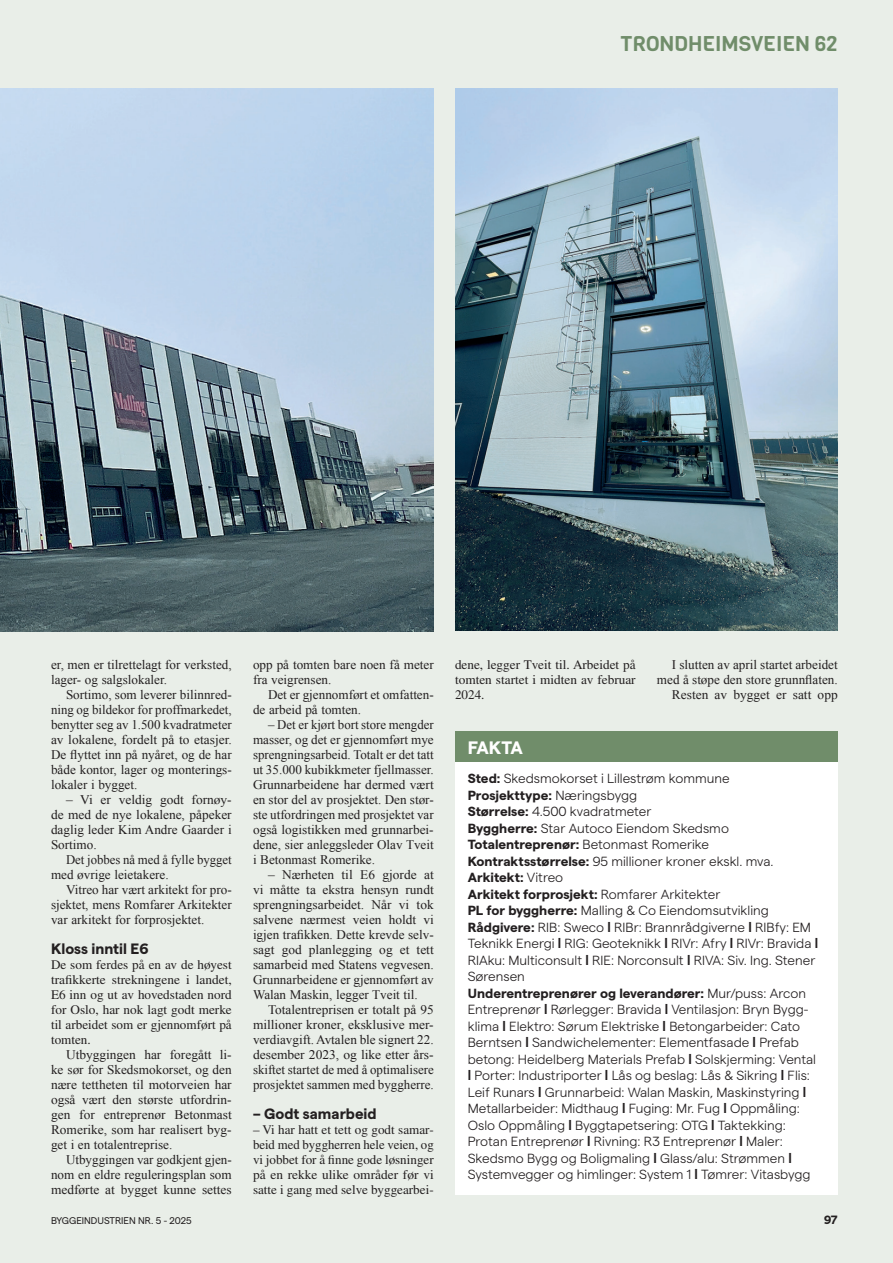
<style>
.page{position:relative;width:893px;height:1263px;background:#e9eee8}
.page>*{position:absolute;margin:0;border:0;box-sizing:border-box;transform-origin:0 0}
.t1{font:21px "Viga";color:#708d6a}
.t2{font:700 18px "Matter";letter-spacing:-.045em;color:#fff}
.t3{font:700 15px "Matter";color:#231f20}
.t4{font:13.2px/15px "Times New Roman";color:#231f20;text-align:justify}
.t5{font:300 13.2px/16.5px "Matter";color:#231f20}
.t6{font:13.2px/15px "Times LT Std";color:#231f20;text-align:justify}
.t7{font:700 12px "Matter";color:#231f20}
.t8{font:9.75px "Matter";color:#231f20}
.s1{font-weight:700}
.s2{font-family:"Korolev";font-weight:700}
</style>
<div class="page">
<div style="left:455px;top:739px;width:383px;height:455px;background:#fff"></div>
<div style="left:455px;top:731px;width:383px;height:30px;background:#708d6a"></div>
<img style="left:0;top:88px;width:434px;height:543px">
<img style="left:455px;top:88px;width:383px;height:543px">
<h1 class="t1" style="left:620px;top:30px;width:219px">TRONDHEIMSVEIEN 62</h1>
<p class="t4" style="left:51px;top:657px;width:182px">er, men er tilrettelagt for verksted, lager- og salgslokaler.</p>
<p class="t4" style="left:51px;top:687px;width:182px;text-indent:15px">Sortimo, som leverer bilinnred&shy;ning og bildekor for proffmarkedet, benytter seg av 1.500 kvadratmeter av lokalene, fordelt på to etasjer.<br>De flyttet inn på nyåret, og de har både kontor, lager og monterings&shy;lokaler i bygget.</p>
<p class="t4" style="left:51px;top:792px;width:182px;text-indent:15px">– Vi er veldig godt fornøy&shy;de med de nye lokalene, påpeker daglig leder Kim Andre Gaarder i Sortimo.</p>
<p class="t4" style="left:51px;top:852px;width:182px;text-indent:15px">Det jobbes nå med å fylle bygget med øvrige leietakere.</p>
<p class="t4" style="left:51px;top:882px;width:182px;text-indent:15px">Vitreo har vært arkitekt for pro&shy;sjektet, mens Romfarer Arkitekter var arkitekt for forprosjektet.</p>
<p class="t3" style="left:51px;top:938px;width:99px">Kloss inntil E6</p>
<p class="t6" style="left:51px;top:957px;width:182px">De som ferdes på en av de høyest trafikkerte strekningene i landet, E6 inn og ut av hovedstaden nord for Oslo, har nok lagt godt merke til arbeidet som er gjennomført på tomten.</p>
<p class="t4" style="left:51px;top:1047px;width:182px;text-indent:15px">Utbyggingen har foregått li&shy;ke sør for Skedsmokorset, og den nære tettheten til motorveien har også vært den største utfordrin&shy;gen for entreprenør Betonmast Romerike, som har realisert byg&shy;get i en totalentreprise.</p>
<p class="t4" style="left:51px;top:1152px;width:182px;text-indent:15px">Utbyggingen var godkjent gjen&shy;nom en eldre reguleringsplan som medførte at bygget kunne settes</p>
<p class="t4" style="left:253px;top:657px;width:182px">opp på tomten bare noen få meter fra veigrensen.</p>
<p class="t4" style="left:253px;top:687px;width:182px;text-indent:15px">Det er gjennomført et omfatten&shy;de arbeid på tomten.</p>
<p class="t4" style="left:253px;top:717px;width:182px;text-indent:15px">– Det er kjørt bort store mengder masser, og det er gjennomført mye sprengningsarbeid. Totalt er det tatt ut 35.000 kubikkmeter fjellmasser.<br>Grunnarbeidene har dermed vært en stor del av prosjektet. Den stør&shy;ste utfordringen med prosjektet var også logistikken med grunnarbei&shy;dene, sier anleggsleder Olav Tveit i Betonmast Romerike.</p>
<p class="t4" style="left:253px;top:867px;width:182px;text-indent:15px">– Nærheten til E6 gjorde at vi måtte ta ekstra hensyn rundt sprengningsarbeidet. Når vi tok salvene nærmest veien holdt vi igjen trafikken. Dette krevde selv&shy;sagt god planlegging og et tett samarbeid med Statens vegvesen.<br>Grunnarbeidene er gjennomført av Walan Maskin, legger Tveit til.</p>
<p class="t4" style="left:253px;top:1002px;width:182px;text-indent:15px">Totalentreprisen er totalt på 95 millioner kroner, eksklusive mer&shy;verdiavgift. Avtalen ble signert 22. desember 2023, og like etter års&shy;skiftet startet de med å optimalisere prosjektet sammen med byggherre.</p>
<p class="t3" style="left:253px;top:1103px;width:125px">– Godt samarbeid</p>
<p class="t6" style="left:253px;top:1122px;width:182px">– Vi har hatt et tett og godt samar&shy;beid med byggherren hele veien, og vi jobbet for å finne gode løsninger på en rekke ulike områder før vi satte i gang med selve byggearbei-</p>
<p class="t6" style="left:455px;top:657px;width:182px">dene, legger Tveit til. Arbeidet på tomten startet i midten av februar 2024.</p>
<p class="t4" style="left:657px;top:657px;width:182px;text-align:right">I slutten av april startet arbeidet med å støpe den store grunnflaten.<br>Resten av bygget er satt opp</p>
<h2 class="t2" style="left:468px;top:734px;width:57px">FAKTA</h2>
<p class="t5" style="left:468px;top:769px;width:352px"><span class="s1">Sted:</span> Skedsmokorset i Lillestrøm kommune<br><span class="s1">Prosjekttype:</span> Næringsbygg<br><span class="s1">Størrelse:</span> 4.500 kvadratmeter<br><span class="s1">Byggherre:</span> Star Autoco Eiendom Skedsmo <span class="s1">Totalentreprenør:</span> Betonmast Romerike <span class="s1">Kontraktsstørrelse:</span> 95 millioner kroner ekskl. mva.<br><span class="s1">Arkitekt:</span> Vitreo<br><span class="s1">Arkitekt forprosjekt:</span> Romfarer Arkitekter<br><span class="s1">PL for byggherre:</span> Malling &amp; Co Eiendomsutvikling <span class="s1">Rådgivere:</span> RIB: Sweco <span class="s2">l</span> RIBr: Brannrådgiverne <span class="s2">l</span> RIBfy: EM Teknikk Energi <span class="s2">l</span> RIG: Geoteknikk <span class="s2">l</span> RIVr: Afry <span class="s2">l</span> RIVr: Bravida <span class="s2">l </span>RIAku: Multiconsult <span class="s2">l</span> RIE: Norconsult <span class="s2">l</span> RIVA: Siv. Ing. Stener Sørensen<br><span class="s1">Underentreprenører og leverandører:</span> Mur/puss: Arcon Entreprenør <span class="s2">l</span> Rørlegger: Bravida <span class="s2">l</span> Ventilasjon: Bryn Bygg&shy;klima <span class="s2">l</span> Elektro: Sørum Elektriske <span class="s2">l</span> Betongarbeider: Cato Berntsen <span class="s2">l</span> Sandwichelementer: Elementfasade <span class="s2">l</span> Prefab betong: Heidelberg Materials Prefab <span class="s2">l</span> Solskjerming: Vental <span class="s2">l</span> Porter: Industriporter <span class="s2">l</span> Lås og beslag: Lås &amp; Sikring <span class="s2">l</span> Flis:<br>Leif Runars <span class="s2">l</span> Grunnarbeid: Walan Maskin, Maskinstyring <span class="s2">l </span>Metallarbeider: Midthaug <span class="s2">l</span> Fuging: Mr. Fug <span class="s2">l</span> Oppmåling:<br>Oslo Oppmåling <span class="s2">l</span> Byggtapetsering: OTG <span class="s2">l</span> Taktekking:<br>Protan Entreprenør <span class="s2">l</span> Rivning: R3 Entreprenør <span class="s2">l</span> Maler:<br>Skedsmo Bygg og Boligmaling <span class="s2">l</span> Glass/alu: Strømmen <span class="s2">l </span>Systemvegger og himlinger: System 1 <span class="s2">l</span> Tømrer: Vitasbygg</p>
<p class="t8" style="left:51px;top:1213px;width:142px">BYGGEINDUSTRIEN NR. 5 - 2025</p>
<p class="t7" style="left:824px;top:1211px;width:15px">97</p>
</div>
